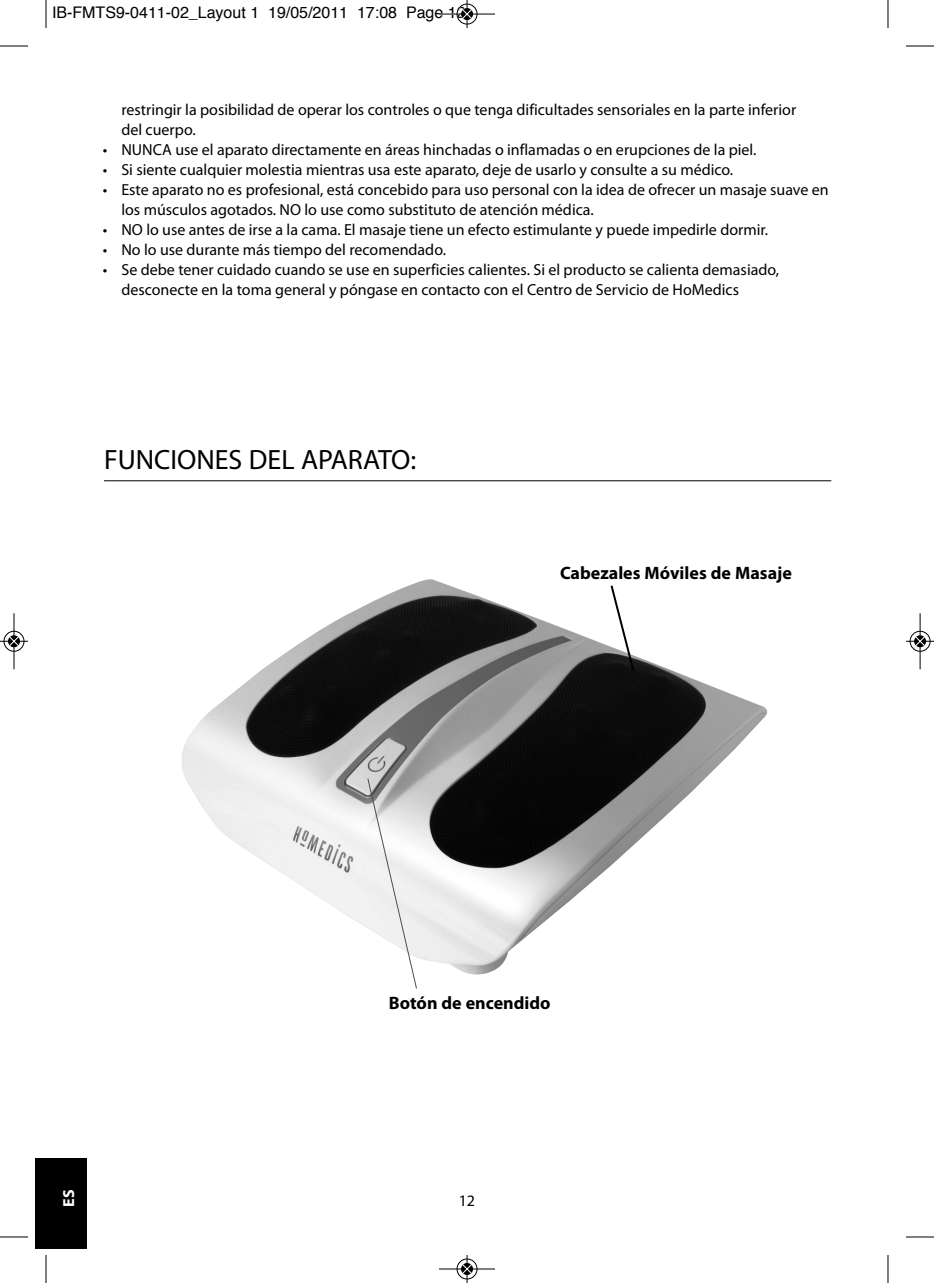
<style>
.page{position:relative;width:934px;height:1283px;background:#fff}
.page>*{position:absolute;margin:0;border:0;box-sizing:border-box;transform-origin:0 0}
.t1{font:28px "Myriad Pro";color:#000}
.t2{font:700 18px "Myriad Pro";color:#000}
.t3{font:16px/20px "Myriad Pro";color:#000}
.t4{font:16px "Helvetica";color:#000}
.t5{font:700 16px "Myriad Pro";color:#fff}
</style>
<div class="page">
<div style="left:35px;top:1158px;width:51px;height:90px;background:#000"></div>
<hr style="left:104px;top:480px;width:727px;height:1px;background:#000">
<img style="left:181px;top:579px;width:586px;height:395px">
<svg style="left:367px;top:777px;width:51px;height:212px"></svg>
<svg style="left:609px;top:583px;width:27px;height:90px"></svg>
<svg style="left:46px;top:0;width:1px;height:28px"></svg>
<svg style="left:0;top:46px;width:28px;height:1px"></svg>
<svg style="left:888px;top:0;width:1px;height:28px"></svg>
<svg style="left:906px;top:46px;width:28px;height:1px"></svg>
<svg style="left:46px;top:1255px;width:1px;height:28px"></svg>
<svg style="left:0;top:1236px;width:28px;height:1px"></svg>
<svg style="left:888px;top:1255px;width:1px;height:28px"></svg>
<svg style="left:906px;top:1236px;width:28px;height:1px"></svg>
<div style="left:456px;top:3px;width:22px;height:22px;border:1px solid #fff;border-radius:50%"></div>
<hr style="left:439px;top:14px;width:56px;height:1px;background:#000">
<div style="left:457px;top:4px;width:20px;height:20px;border:1px solid #000;border-radius:50%"></div>
<svg style="left:462px;top:0;width:10px;height:28px"></svg>
<div style="left:456px;top:1258px;width:22px;height:21px;border:1px solid #fff;border-radius:50%"></div>
<hr style="left:439px;top:1268px;width:56px;height:1px;background:#000">
<div style="left:457px;top:1258px;width:20px;height:21px;border:1px solid #000;border-radius:50%"></div>
<svg style="left:462px;top:1255px;width:10px;height:28px"></svg>
<div style="left:3px;top:630px;width:22px;height:22px;border:1px solid #fff;border-radius:50%"></div>
<hr style="left:14px;top:613px;width:1px;height:56px;background:#000">
<div style="left:4px;top:631px;width:20px;height:20px;border:1px solid #000;border-radius:50%"></div>
<svg style="left:0;top:636px;width:28px;height:10px"></svg>
<div style="left:909px;top:630px;width:22px;height:22px;border:1px solid #fff;border-radius:50%"></div>
<hr style="left:920px;top:613px;width:1px;height:56px;background:#000">
<div style="left:910px;top:631px;width:20px;height:20px;border:1px solid #000;border-radius:50%"></div>
<svg style="left:906px;top:636px;width:28px;height:10px"></svg>
<p class="t4" style="left:52px;top:6px;width:415px">IB-FMTS9-0411-02_Layout 1 19/05/2011 17:08 Page 12</p>
<p class="t3" style="left:121px;top:101px;width:676px">restringir la posibilidad de operar los controles o que tenga dificultades sensoriales en la parte inferior del cuerpo.</p>
<p class="t3" style="left:103px;top:141px;width:655px">• NUNCA use el aparato directamente en áreas hinchadas o inflamadas o en erupciones de la piel.</p>
<p class="t3" style="left:103px;top:161px;width:632px">• Si siente cualquier molestia mientras usa este aparato, deje de usarlo y consulte a su médico.</p>
<p class="t3" style="left:121px;top:181px;width:709px;text-indent:-19px">• Este aparato no es profesional, está concebido para uso personal con la idea de ofrecer un masaje suave en los músculos agotados. NO lo use como substituto de atención médica.</p>
<p class="t3" style="left:103px;top:221px;width:667px">• NO lo use antes de irse a la cama. El masaje tiene un efecto estimulante y puede impedirle dormir.</p>
<p class="t3" style="left:103px;top:241px;width:345px">• No lo use durante más tiempo del recomendado.</p>
<p class="t3" style="left:121px;top:261px;width:659px;text-indent:-19px">• Se debe tener cuidado cuando se use en superficies calientes. Si el producto se calienta demasiado, desconecte en la toma general y póngase en contacto con el Centro de Servicio de HoMedics</p>
<h1 class="t1" style="left:104px;top:449px;width:314px">FUNCIONES DEL APARATO:</h1>
<p class="t2" style="left:560px;top:566px;width:233px">Cabezales Móviles de Masaje</p>
<p class="t2" style="left:389px;top:995px;width:163px">Botón de encendido</p>
<p class="t5" style="left:63px;top:1206px;width:19px;rotate:-90deg">ES</p>
<p class="t3" style="left:459px;top:1191px;width:18px">12</p>
</div>
